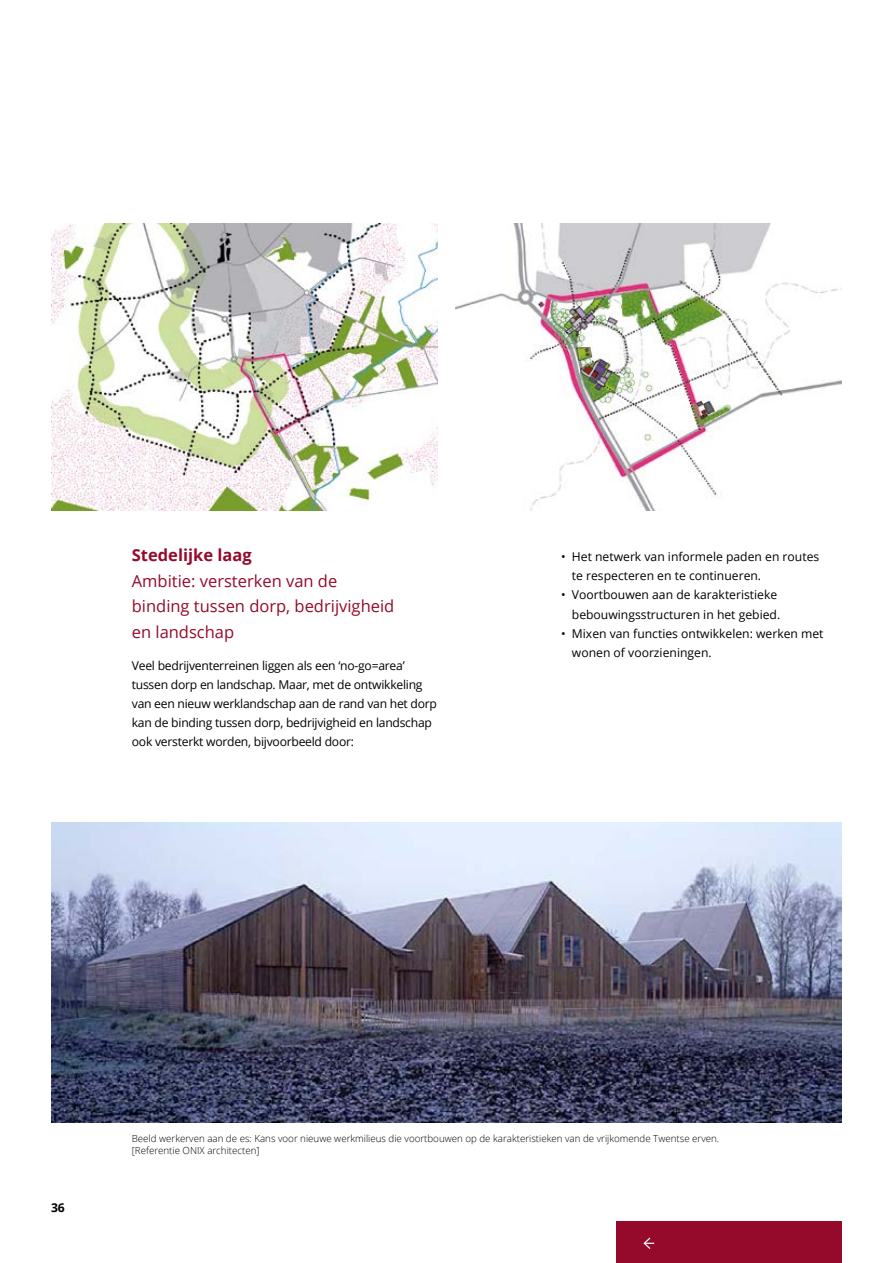
<style>
.page{position:relative;width:893px;height:1263px;background:#fff}
.page>*{position:absolute;margin:0;border:0;box-sizing:border-box;transform-origin:0 0}
.H3_Alineakop__rood{font:16.5px/25.5px "Open Sans";color:#950a2b}
.Platte_tekst{font:12.15px/19.2px "Open Sans";letter-spacing:-.02em;color:#000}
.Platte_tekst-2{font:12.15px/19.2px "Open Sans";color:#000}
.t1{font:700 12.15px "Open Sans";color:#000}
.t2{font:300 9.75px/12.8px "Open Sans";color:#000}
.s1{font-weight:700}
</style>
<div class="page">
<div style="left:617px;top:1222px;width:225px;height:41px;background:#950a2b"></div>
<svg style="left:643px;top:1237px;width:11px;height:12px"></svg>
<img style="left:51px;top:223px;width:387px;height:287px">
<img style="left:455px;top:223px;width:387px;height:287px">
<img style="left:51px;top:823px;width:791px;height:299px">
<h3 class="H3_Alineakop__rood" style="left:132px;top:542px;width:264px"><span class="s1">Stedelijke laag<br></span>Ambitie: versterken van de binding tussen dorp, bedrijvigheid en landschap</h3>
<p class="Platte_tekst" style="left:132px;top:655px;width:307px">Veel bedrijventerreinen liggen als een ‘no-go=area’ tussen dorp en landschap. Maar, met de ontwikkeling van een nieuw werklandschap aan de rand van het dorp kan de binding tussen dorp, bedrijvigheid en landschap ook versterkt worden, bijvoorbeeld door:</p>
<p class="Platte_tekst-2" style="left:572px;top:547px;width:249px;text-indent:-11px">• Het netwerk van informele paden en routes te respecteren en te continueren.</p>
<p class="Platte_tekst-2" style="left:561px;top:585px;width:220px;text-align:right">• Voortbouwen aan de karakteristieke bebouwingsstructuren in het gebied.</p>
<p class="Platte_tekst-2" style="left:572px;top:623px;width:253px;text-indent:-11px">• Mixen van functies ontwikkelen: werken met wonen of voorzieningen.</p>
<p class="t1" style="left:51px;top:1199px;width:15px">36</p>
<p class="t2" style="left:132px;top:1131px;width:589px">Beeld werkerven aan de es: Kans voor nieuwe werkmilieus die voortbouwen op de karakteristieken van de vrijkomende Twentse erven. [Referentie ONIX architecten]</p>
</div>
